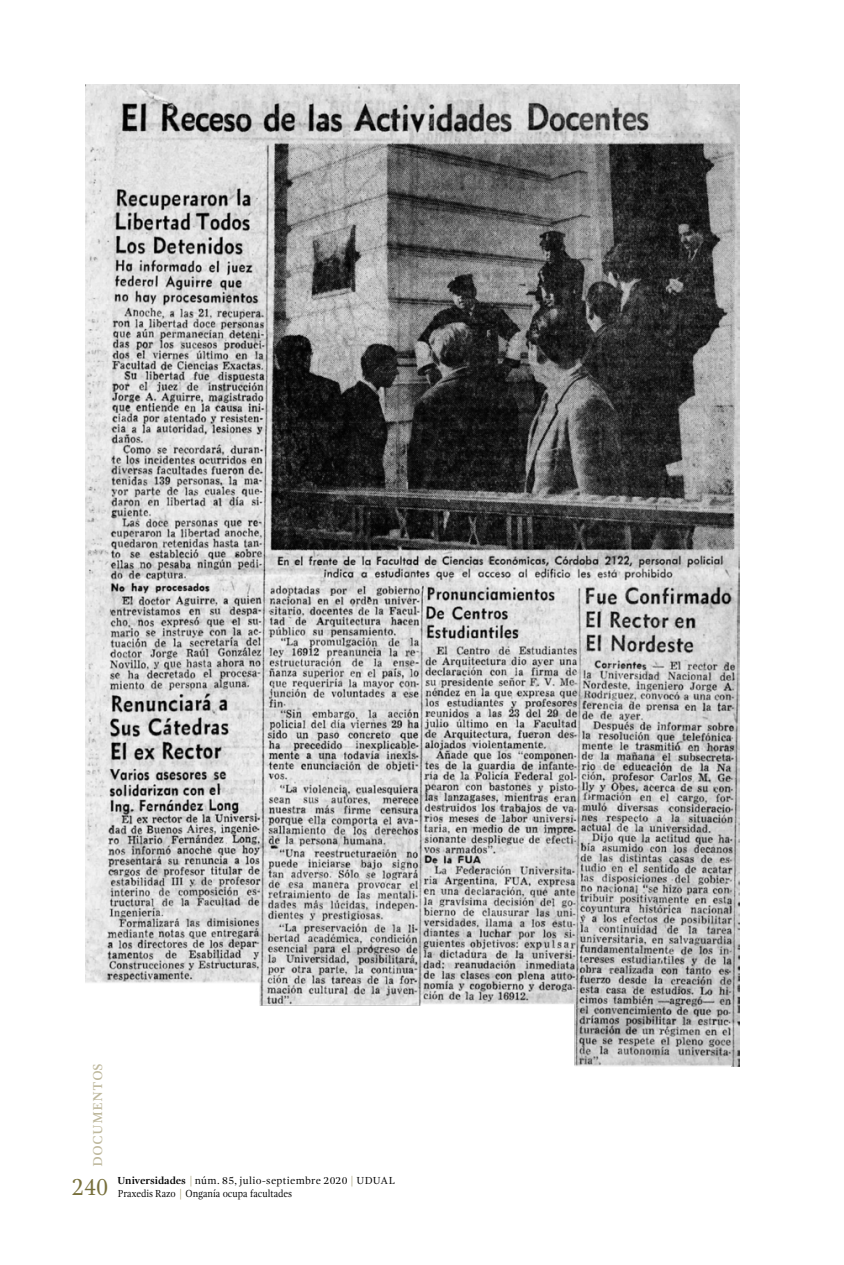
<style>
.page{position:relative;width:844px;height:1265px;background:#fff}
.page>*{position:absolute;margin:0;border:0;box-sizing:border-box;transform-origin:0 0}
.t1{font:24.5px "Gandhi Serif";color:#78703c;scale:.9 1}
.t2{font:17.5px "Gandhi Serif";color:#beb89c}
.t3{font:10.5px "Gandhi Serif";letter-spacing:.02em;color:#000}
.t4{font:10.5px "Gandhi Serif";letter-spacing:.02em;color:#000;scale:.9 1}
.s1{font-weight:700}
.s2{color:#a49c74}
</style>
<div class="page">
<img style="left:85px;top:84px;width:654px;height:983px">
<h2 class="t2" style="left:86px;top:1167px;width:106px;rotate:-90deg">documentos</h2>
<h1 class="t1" style="left:72px;top:1173px;width:42px">240</h1>
<p class="t3" style="left:118px;top:1175px;width:279px"><span class="s1">Universidades</span> <span class="s2">|</span> núm. 85, julio-septiembre 2020 <span class="s2">|</span> UDUAL</p>
<p class="t4" style="left:118px;top:1187px;width:195px">Praxedis Razo <span class="s2">|</span> Onganía ocupa facultades</p>
</div>
